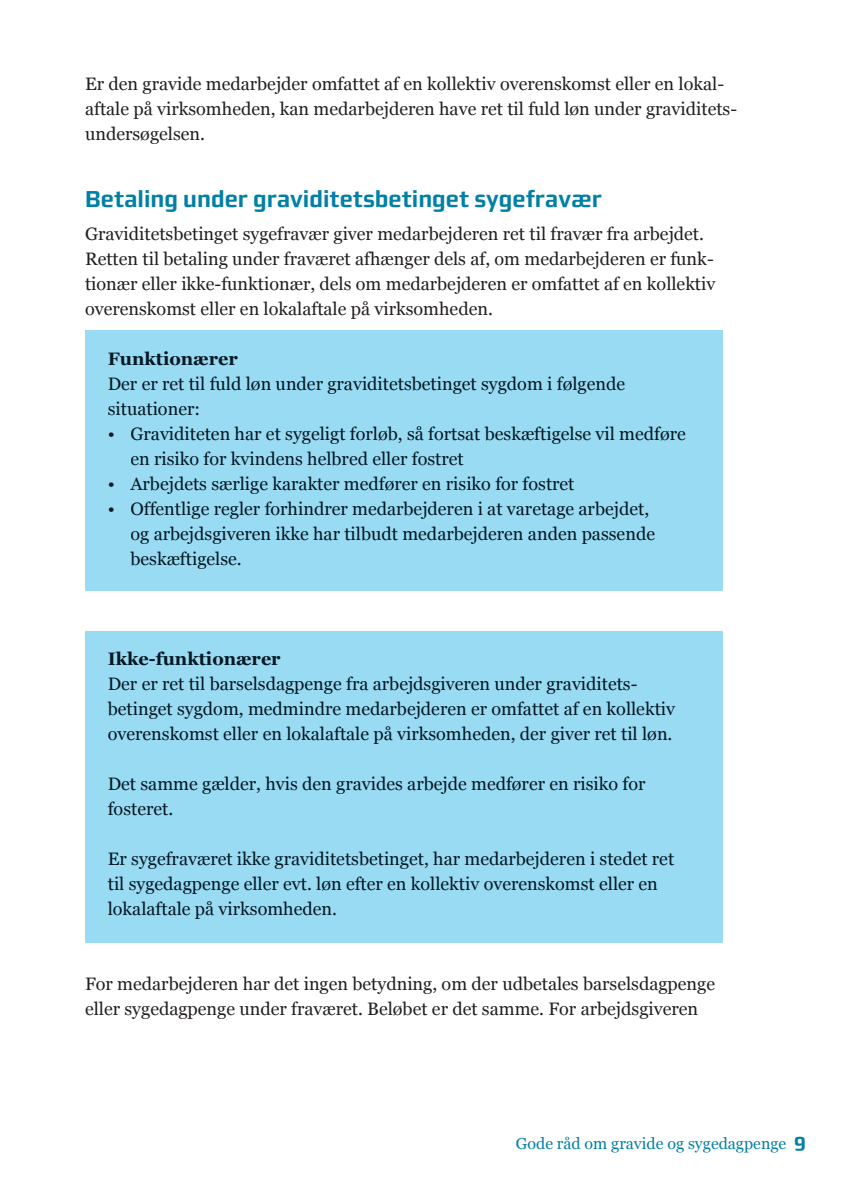
<style>
.page{position:relative;width:851px;height:1191px;background:#fff}
.page>*{position:absolute;margin:0;border:0;box-sizing:border-box;transform-origin:0 0}
.t1{font:700 23px "Morgan Sn Office";color:#0080a5}
.t2{font:18px/25px "Georgia";color:#021721}
.t3{font:18px/25px "Georgia";color:#231f20}
.t4{font:700 18px "Georgia";color:#021721}
.t5{font:16px "Georgia";color:#0080a5}
.s1{font-family:"Morgan Sn Office";font-weight:700;font-size:20px}
</style>
<div class="page">
<div style="left:85px;top:330px;width:637px;height:261px;background:#9adbf4"></div>
<div style="left:85px;top:631px;width:637px;height:312px;background:#9adbf4"></div>
<p class="t3" style="left:85px;top:71px;width:653px">Er den gravide medarbejder omfattet af en kollektiv overenskomst eller en lokal&shy;aftale på virksomheden, kan medarbejderen have ret til fuld løn under graviditets&shy;undersøgelsen.</p>
<p class="t1" style="left:85px;top:185px;width:518px">Betaling under graviditetsbetinget sygefravær</p>
<p class="t3" style="left:85px;top:221px;width:631px">Graviditetsbetinget sygefravær giver medarbejderen ret til fravær fra arbejdet.<br>Retten til betaling under fraværet afhænger dels af, om medarbejderen er funk&shy;tionær eller ikke-funktionær, dels om medarbejderen er omfattet af en kollektiv overenskomst eller en lokalaftale på virksomheden.</p>
<p class="t4" style="left:108px;top:347px;width:131px">Funktionærer</p>
<p class="t2" style="left:108px;top:371px;width:518px">Der er ret til fuld løn under graviditetsbetinget sygdom i følgende situationer:</p>
<p class="t2" style="left:130px;top:421px;width:556px;text-indent:-23px">• Graviditeten har et sygeligt forløb, så fortsat beskæftigelse vil medføre en risiko for kvindens helbred eller fostret</p>
<p class="t2" style="left:108px;top:471px;width:468px">• Arbejdets særlige karakter medfører en risiko for fostret</p>
<p class="t2" style="left:130px;top:496px;width:526px;text-indent:-23px">• Offentlige regler forhindrer medarbejderen i at varetage arbejdet, og arbejdsgiveren ikke har tilbudt medarbejderen anden passende beskæftigelse.</p>
<p class="t4" style="left:108px;top:647px;width:174px">Ikke-funktionærer</p>
<p class="t2" style="left:108px;top:671px;width:568px">Der er ret til barselsdagpenge fra arbejdsgiveren under graviditets&shy;betinget sygdom, medmindre medarbejderen er omfattet af en kollektiv overenskomst eller en lokalaftale på virksomheden, der giver ret til løn.</p>
<p class="t2" style="left:108px;top:771px;width:539px">Det samme gælder, hvis den gravides arbejde medfører en risiko for fosteret.</p>
<p class="t2" style="left:108px;top:846px;width:568px">Er sygefraværet ikke graviditetsbetinget, har medarbejderen i stedet ret til sygedagpenge eller evt. løn efter en kollektiv overenskomst eller en lokalaftale på virksomheden.</p>
<p class="t3" style="left:85px;top:971px;width:631px">For medarbejderen har det ingen betydning, om der udbetales barselsdagpenge eller sygedagpenge under fraværet. Beløbet er det samme. For arbejdsgiveren</p>
<p class="t5" style="left:516px;top:1133px;width:291px">Gode råd om gravide og sygedagpenge <span class="s1">9</span></p>
</div>
